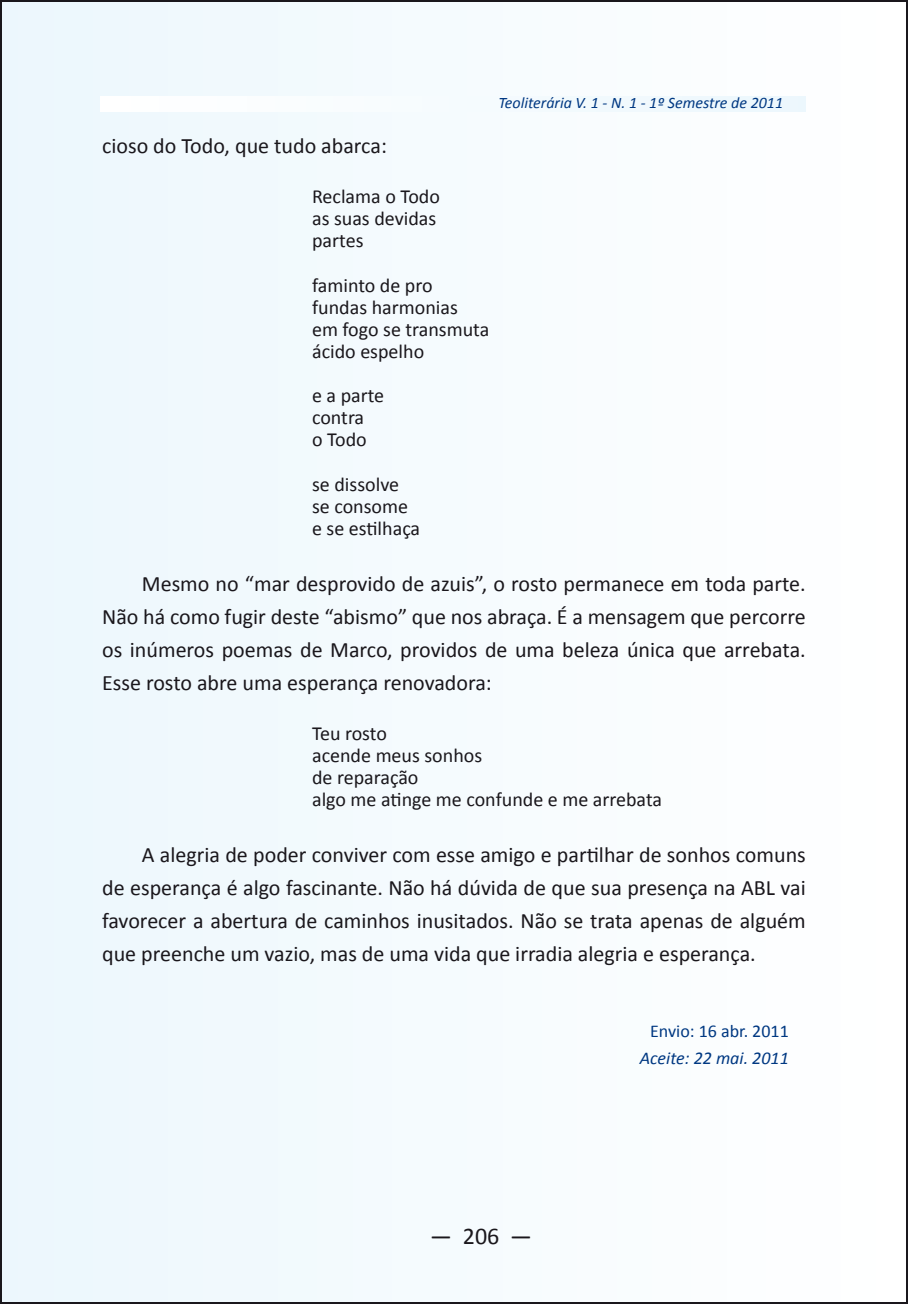
<style>
.page{position:relative;width:908px;height:1304px;background:#fff}
.page>*{position:absolute;margin:0;border:0;box-sizing:border-box;transform-origin:0 0}
.t1{font:24px "Calibri";color:#1a171c}
.t2{font:22px/33px "Calibri";color:#1a171c;text-align:justify}
.t3{font:20px/22px "Calibri";color:#1a171c}
.t4{font:italic 18px "Calibri";color:#003882}
.t5{font:18px "Calibri";color:#003882}
.t6{font:italic 16px "Calibri";color:#003882}
</style>
<div class="page">
<div style="left:1px;top:1px;width:905px;height:1302px;background:#f5fbfe"></div>
<p class="t6" style="left:498px;top:93px;width:286px">Teoliterária V. 1 - N. 1 - 1º Semestre de 2011</p>
<p class="t2" style="left:102px;top:128px;width:286px">cioso do Todo, que tudo abarca:</p>
<p class="t3" style="left:312px;top:184px;width:129px">Reclama o Todo as suas devidas partes</p>
<p class="t3" style="left:312px;top:273px;width:178px">faminto de pro fundas harmonias<br>em fogo se transmuta ácido espelho</p>
<p class="t3" style="left:312px;top:384px;width:74px">e a parte contra<br>o Todo</p>
<p class="t3" style="left:312px;top:472px;width:110px">se dissolve se consome e se estilhaça</p>
<p class="t2" style="left:102px;top:566px;width:704px;text-indent:40px">Mesmo no “mar desprovido de azuis”, o rosto permanece em toda parte.<br>Não há como fugir deste “abismo” que nos abraça. É a mensagem que percorre os inúmeros poemas de Marco, providos de uma beleza única que arrebata.<br>Esse rosto abre uma esperança renovadora:</p>
<p class="t3" style="left:312px;top:721px;width:351px">Teu rosto<br>acende meus sonhos<br>de reparação<br>algo me atinge me confunde e me arrebata</p>
<p class="t2" style="left:102px;top:837px;width:705px;text-indent:40px">A alegria de poder conviver com esse amigo e partilhar de sonhos comuns de esperança é algo fascinante. Não há dúvida de que sua presença na ABL vai favorecer a abertura de caminhos inusitados. Não se trata apenas de alguém que preenche um vazio, mas de uma vida que irradia alegria e esperança.</p>
<p class="t1" style="left:430px;top:1221px;width:103px">— 206 —</p>
<p class="t5" style="left:649px;top:1020px;width:140px">Envio: 16 abr. 2011</p>
<p class="t4" style="left:639px;top:1047px;width:150px">Aceite: 22 mai. 2011</p>
</div>
